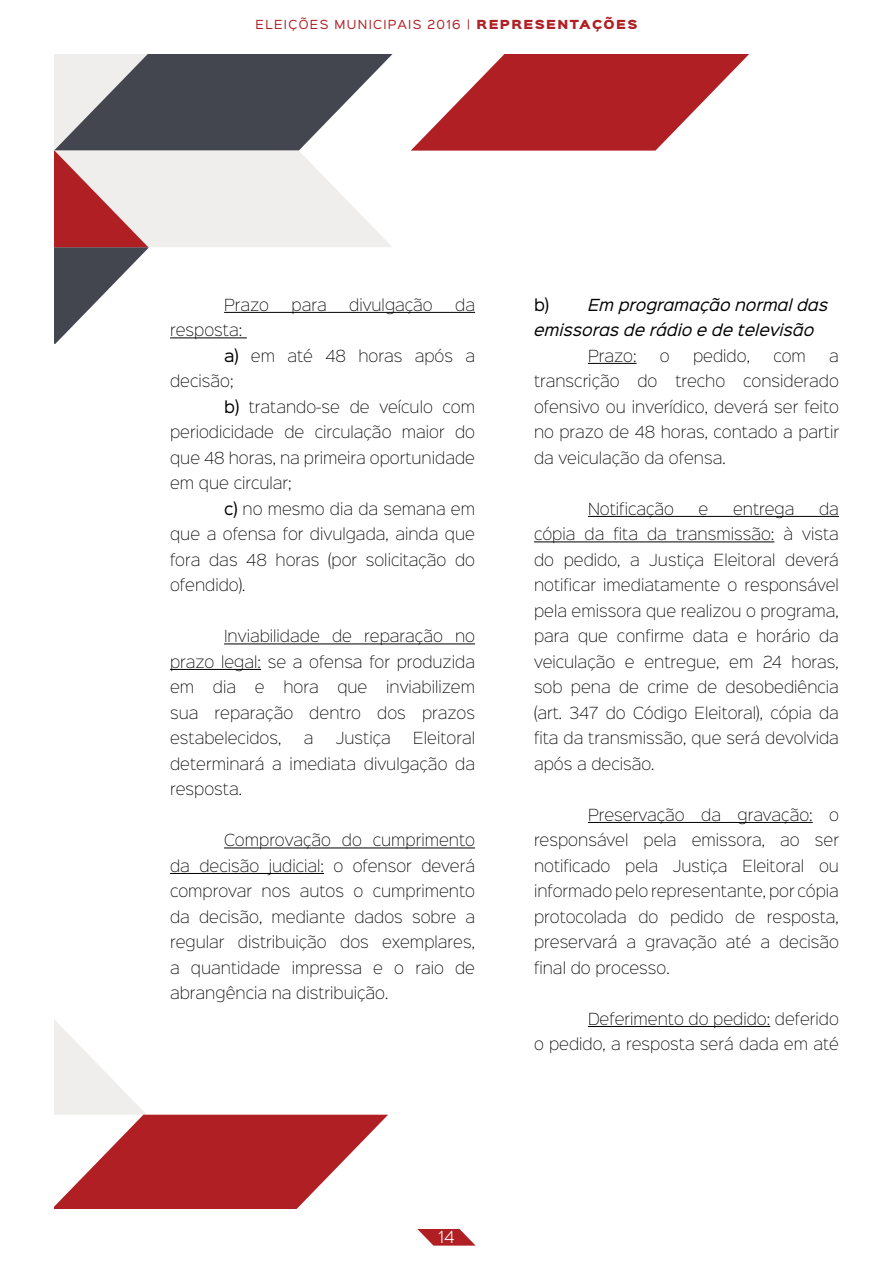
<style>
.page{position:relative;width:893px;height:1263px;background:#fff}
.page>*{position:absolute;margin:0;border:0;box-sizing:border-box;transform-origin:0 0}
.t1{font:15px/25.5px "Sinkin Sans 200 X Light";color:#000;text-align:justify}
.t2{font:italic 15px/25.5px "Sinkin Sans 400";color:#000}
.t3{font:300 15px "Sinkin Sans 300";color:#fff}
.t4{font:15px "Sinkin Sans 400";color:#000}
.t5{font:11.25px "Sinkin Sans 400";letter-spacing:.12em;color:#b01f23}
.s1{font-family:"Sinkin Sans 900 X Black"}
.s2{font-family:"Sinkin Sans 400"}
</style>
<div class="page">
<svg style="left:417px;top:1229px;width:58px;height:16px"></svg>
<svg style="left:411px;top:54px;width:338px;height:97px"></svg>
<svg style="left:54px;top:54px;width:339px;height:290px"></svg>
<svg style="left:54px;top:1020px;width:334px;height:189px"></svg>
<hr style="left:224px;top:312px;width:251px;height:1px;background:#000">
<hr style="left:170px;top:337px;width:77px;height:1px;background:#000">
<hr style="left:224px;top:643px;width:251px;height:1px;background:#000">
<hr style="left:170px;top:669px;width:91px;height:1px;background:#000">
<hr style="left:224px;top:847px;width:251px;height:1px;background:#000">
<hr style="left:170px;top:873px;width:154px;height:1px;background:#000">
<hr style="left:588px;top:363px;width:48px;height:1px;background:#000">
<hr style="left:588px;top:516px;width:251px;height:1px;background:#000">
<hr style="left:534px;top:541px;width:240px;height:1px;background:#000">
<hr style="left:588px;top:822px;width:225px;height:1px;background:#000">
<hr style="left:588px;top:1026px;width:182px;height:1px;background:#000">
<p class="t5" style="left:256px;top:15px;width:383px">ELEIÇÕES MUNICIPAIS 2016 | <span class="s1">REPRESENTAÇÕES</span></p>
<p class="t1" style="left:224px;top:291px;width:47px">Prazo</p>
<p class="t1" style="left:292px;top:291px;width:37px">para</p>
<p class="t1" style="left:349px;top:291px;width:85px">divulgação</p>
<p class="t1" style="left:455px;top:291px;width:21px">da</p>
<p class="t1" style="left:170px;top:316px;width:74px">resposta:</p>
<p class="t1" style="left:224px;top:342px;width:252px"><span class="s2">a)</span> em até 48 horas após a</p>
<p class="t1" style="left:170px;top:367px;width:65px">decisão;</p>
<p class="t1" style="left:224px;top:393px;width:252px"><span class="s2">b)</span> tratando-se de veículo com</p>
<p class="t1" style="left:170px;top:418px;width:306px">periodicidade de circulação maior do</p>
<p class="t1" style="left:170px;top:444px;width:306px">que 48 horas, na primeira oportunidade</p>
<p class="t1" style="left:170px;top:469px;width:123px">em que circular;</p>
<p class="t1" style="left:224px;top:495px;width:252px"><span class="s2">c)</span> no mesmo dia da semana em</p>
<p class="t1" style="left:170px;top:520px;width:306px">que a ofensa for divulgada, ainda que</p>
<p class="t1" style="left:170px;top:546px;width:306px">fora das 48 horas (por solicitação do</p>
<p class="t1" style="left:170px;top:571px;width:77px">ofendido).</p>
<p class="t1" style="left:170px;top:622px;width:306px;text-indent:54px">Inviabilidade de reparação no prazo legal: se a ofensa for produzida em dia e hora que inviabilizem sua reparação dentro dos prazos estabelecidos,</p>
<p class="t1" style="left:170px;top:724px;width:306px;text-indent:243px">Eleitoral determinará a imediata divulgação da resposta.</p>
<p class="t1" style="left:170px;top:826px;width:306px;text-indent:54px">Comprovação do cumprimento da decisão judicial: o ofensor deverá comprovar nos autos o cumprimento da decisão, mediante dados sobre a regular distribuição dos exemplares, a quantidade impressa e o raio de abrangência na distribuição.</p>
<p class="t1" style="left:304px;top:724px;width:11px">a</p>
<p class="t1" style="left:336px;top:724px;width:56px">Justiça</p>
<p class="t4" style="left:534px;top:292px;width:17px">b)</p>
<p class="t2" style="left:534px;top:291px;width:296px;text-indent:54px">Em programação normal das emissoras de rádio e de televisão</p>
<p class="t1" style="left:588px;top:342px;width:50px">Prazo:</p>
<p class="t1" style="left:660px;top:342px;width:11px">o</p>
<p class="t1" style="left:693px;top:342px;width:58px">pedido,</p>
<p class="t1" style="left:773px;top:342px;width:34px">com</p>
<p class="t1" style="left:534px;top:342px;width:306px;text-indent:295px">a transcrição do trecho considerado ofensivo ou inverídico, deverá ser feito no prazo de 48 horas, contado a partir da veiculação da ofensa.</p>
<p class="t1" style="left:588px;top:495px;width:88px">Notificação</p>
<p class="t1" style="left:699px;top:495px;width:11px">e</p>
<p class="t1" style="left:733px;top:495px;width:63px">entrega</p>
<p class="t1" style="left:534px;top:495px;width:306px;text-indent:285px">da cópia da fita da transmissão: à vista do pedido, a Justiça Eleitoral deverá notificar imediatamente o responsável pela emissora que realizou o programa, para que confirme data e horário da veiculação e entregue, em 24 horas, sob pena de crime de desobediência (art. 347 do Código Eleitoral), cópia da fita da transmissão, que será devolvida após a decisão.</p>
<p class="t1" style="left:534px;top:801px;width:306px;text-indent:54px">Preservação da gravação: o responsável pela emissora, ao ser notificado pela Justiça Eleitoral ou informado pelo representante, por cópia protocolada do pedido de resposta, preservará a gravação até a decisão final do processo.</p>
<p class="t1" style="left:534px;top:1005px;width:306px;text-align:right">Deferimento do pedido: deferido<br>o pedido, a resposta será dada em até</p>
<p class="t3" style="left:438px;top:1225px;width:17px">14</p>
</div>
